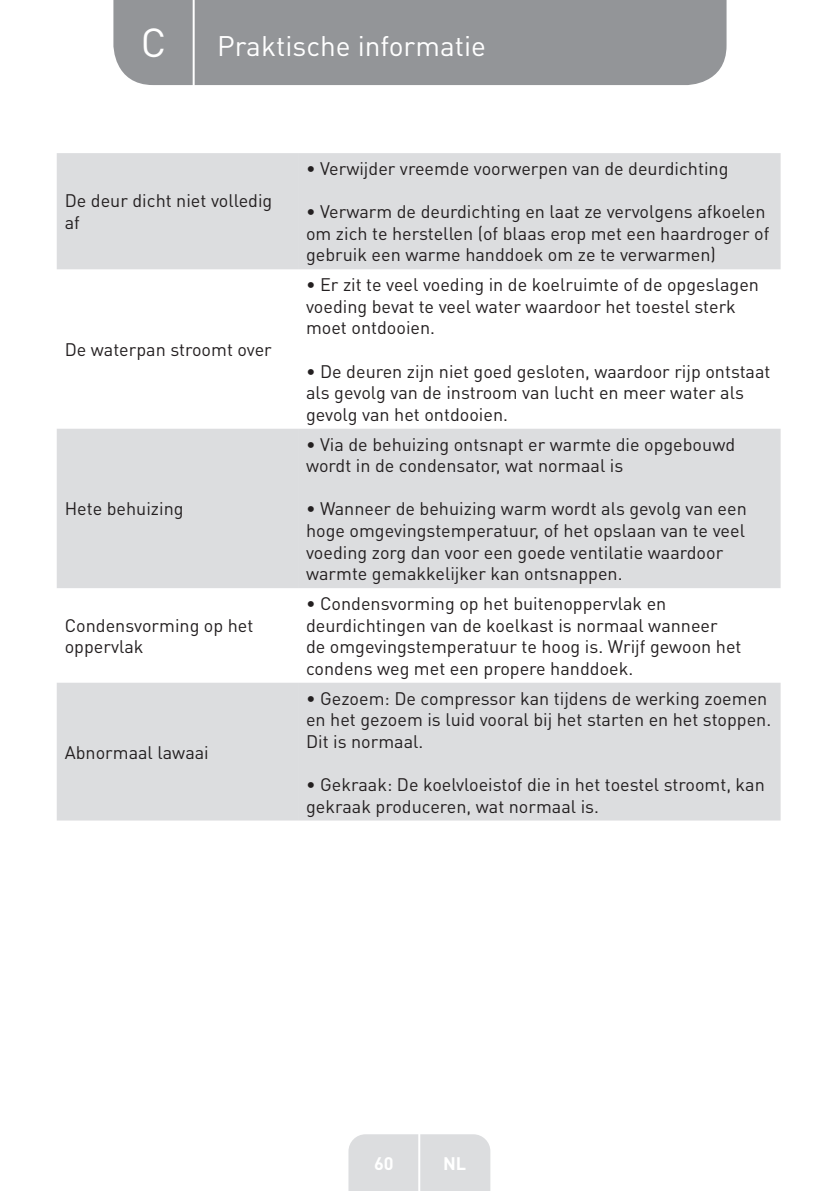
<style>
.page{position:relative;width:840px;height:1191px;background:#fff}
.page>*{position:absolute;margin:0;border:0;box-sizing:border-box;transform-origin:0 0}
.t1{font:40px "DIN Pro";color:#fff}
.t2{font:28px "DIN Pro";color:#fff}
.t3{font:18px/21.6px "DIN Pro";color:#231f20}
.t4{font:700 18px "DIN Pro";color:#fff}
</style>
<div class="page">
<div style="left:113px;top:0;width:613px;height:85px;background:#939598"></div>
<div style="left:348px;top:1134px;width:142px;height:57px;background:#dcdddf"></div>
<hr style="left:418px;top:1111px;width:2px;height:80px;background:#fff">
<hr style="left:192px;top:0;width:2px;height:88px;background:#fff">
<svg style="left:57px;top:153px;width:241px;height:667px;fill:#dcdddf"></svg>
<svg style="left:298px;top:153px;width:482px;height:667px;fill:#dcdddf"></svg>
<h1 class="t1" style="left:141px;top:15px;width:27px">C</h1>
<h2 class="t2" style="left:217px;top:27px;width:270px">Praktische informatie</h2>
<p class="t3" style="left:65px;top:189px;width:209px">De deur dicht niet volledig af</p>
<p class="t3" style="left:65px;top:338px;width:208px">De waterpan stroomt over</p>
<p class="t3" style="left:65px;top:497px;width:120px">Hete behuizing</p>
<p class="t3" style="left:65px;top:613px;width:190px">Condensvorming op het oppervlak</p>
<p class="t3" style="left:65px;top:740px;width:145px">Abnormaal lawaai</p>
<p class="t3" style="left:306px;top:157px;width:424px">• Verwijder vreemde voorwerpen van de deurdichting</p>
<p class="t3" style="left:306px;top:200px;width:464px">• Verwarm de deurdichting en laat ze vervolgens afkoelen om zich te herstellen (of blaas erop met een haardroger of gebruik een warme handdoek om ze te verwarmen)</p>
<p class="t3" style="left:306px;top:273px;width:454px">• Er zit te veel voeding in de koelruimte of de opgeslagen voeding bevat te veel water waardoor het toestel sterk moet ontdooien.</p>
<p class="t3" style="left:306px;top:359px;width:466px">• De deuren zijn niet goed gesloten, waardoor rijp ontstaat als gevolg van de instroom van lucht en meer water als gevolg van het ontdooien.</p>
<p class="t3" style="left:306px;top:432px;width:430px">• Via de behuizing ontsnapt er warmte die opgebouwd wordt in de condensator, wat normaal is</p>
<p class="t3" style="left:306px;top:497px;width:442px">• Wanneer de behuizing warm wordt als gevolg van een hoge omgevingstemperatuur, of het opslaan van te veel voeding zorg dan voor een goede ventilatie waardoor warmte gemakkelijker kan ontsnappen.</p>
<p class="t3" style="left:306px;top:592px;width:437px">• Condensvorming op het buitenoppervlak en deurdichtingen van de koelkast is normaal wanneer de omgevingstemperatuur te hoog is. Wrijf gewoon het condens weg met een propere handdoek.</p>
<p class="t3" style="left:306px;top:686px;width:466px">• Gezoem: De compressor kan tijdens de werking zoemen en het gezoem is luid vooral bij het starten en het stoppen.<br>Dit is normaal.</p>
<p class="t3" style="left:306px;top:773px;width:460px">• Gekraak: De koelvloeistof die in het toestel stroomt, kan gekraak produceren, wat normaal is.</p>
<p class="t4" style="left:374px;top:1150px;width:21px">60</p>
<p class="t4" style="left:443px;top:1150px;width:25px">NL</p>
</div>
